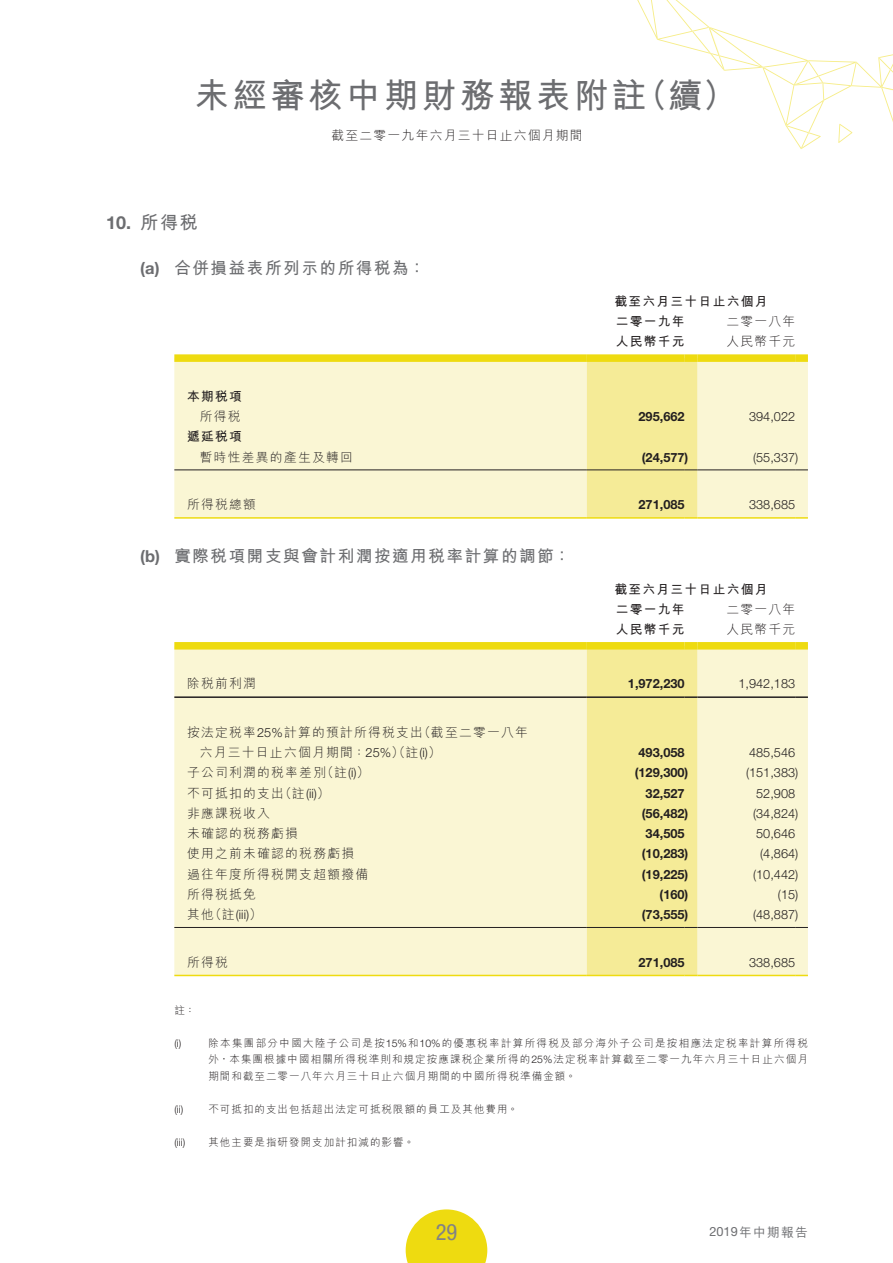
<style>
.page{position:relative;width:893px;height:1263px;background:#fff}
.page>*{position:absolute;margin:0;border:0;box-sizing:border-box;transform-origin:0 0}
.t1{font:700 34.5px "M Hei HK";letter-spacing:.1em;color:#6c6d70}
.t2{font:condensed 22.5px "Helvetica Neue LT Std";color:#808285}
.t3{font:700 18px "Helvetica Neue LT Std";color:#6c6d70}
.t4{font:700 16.5px "M Hei HK";letter-spacing:.1em;color:#6c6d70}
.t5{font:300 12.75px/20.2px "M Hei HK";letter-spacing:.1em;color:#231f20}
.t6{font:700 12.75px "Helvetica Neue LT Std";color:#231f20}
.t7{font:300 12.75px "Helvetica Neue LT Std";color:#231f20}
.t8{font:700 12.75px/20.2px "M Hei HK";letter-spacing:.1em;color:#231f20}
.t9{font:500 12.75px "M Hei HK";letter-spacing:.1em;color:#6c6d70}
.t10{font:300 10.5px/16.5px "M Hei HK";letter-spacing:.1em;color:#231f20;text-align:justify}
.t11{font:300 10.5px "Helvetica Neue LT Std";color:#231f20}
.s1{font-family:"M Hei HK"}
.s2{font-family:"Helvetica Neue LT Std"}
.s3{font-family:"Helvetica Neue LT Std";font-weight:400}
</style>
<div class="page">
<svg style="left:406px;top:1209px;width:81px;height:54px"></svg>
<div style="left:174px;top:362px;width:634px;height:155px;background:#faf6d4"></div>
<div style="left:174px;top:354px;width:413px;height:8px;background:#eedb10"></div>
<div style="left:587px;top:354px;width:98px;height:8px;background:#eedb10"></div>
<div style="left:685px;top:354px;width:12px;height:8px;background:#eedb10"></div>
<div style="left:697px;top:354px;width:98px;height:8px;background:#eedb10"></div>
<div style="left:795px;top:354px;width:13px;height:8px;background:#eedb10"></div>
<hr style="left:174px;top:517px;width:413px;height:2px;background:#eedb10">
<hr style="left:697px;top:517px;width:98px;height:2px;background:#eedb10">
<svg style="left:795px;top:517px;width:13px;height:2px"></svg>
<hr style="left:174px;top:469px;width:413px;height:1px;background:#231f20">
<div style="left:587px;top:358px;width:110px;height:161px;background:#f5eb97"></div>
<hr style="left:697px;top:469px;width:98px;height:1px;background:#231f20">
<svg style="left:795px;top:469px;width:13px;height:1px"></svg>
<div style="left:174px;top:649px;width:634px;height:326px;background:#faf6d4"></div>
<div style="left:174px;top:642px;width:413px;height:7px;background:#eedb10"></div>
<div style="left:587px;top:642px;width:98px;height:7px;background:#eedb10"></div>
<div style="left:685px;top:642px;width:12px;height:7px;background:#eedb10"></div>
<div style="left:697px;top:642px;width:98px;height:7px;background:#eedb10"></div>
<div style="left:795px;top:642px;width:13px;height:7px;background:#eedb10"></div>
<hr style="left:174px;top:975px;width:413px;height:1px;background:#eedb10">
<hr style="left:697px;top:975px;width:98px;height:1px;background:#eedb10">
<svg style="left:795px;top:975px;width:13px;height:1px"></svg>
<hr style="left:174px;top:696px;width:413px;height:2px;background:#231f20">
<hr style="left:697px;top:696px;width:98px;height:2px;background:#231f20">
<svg style="left:795px;top:696px;width:13px;height:2px"></svg>
<hr style="left:174px;top:927px;width:413px;height:1px;background:#231f20">
<div style="left:587px;top:646px;width:110px;height:330px;background:#f5eb97"></div>
<hr style="left:697px;top:927px;width:98px;height:1px;background:#231f20">
<svg style="left:795px;top:927px;width:13px;height:1px"></svg>
<svg style="left:637px;top:0;width:256px;height:149px"></svg>
<h1 class="t1" style="left:194px;top:70px;width:544px">未經審核中期財務報表附註（續）</h1>
<p class="t5" style="left:331px;top:125px;width:253px">截至二零一九年六月三十日止六個月期間</p>
<h3 class="t3" style="left:106px;top:211px;width:93px">10. <span class="s1">所得稅</span></h3>
<p class="t4" style="left:140px;top:256px;width:286px"><span class="s2">(a)</span> 合併損益表所列示的所得稅為：</p>
<p class="t8" style="left:614px;top:290px;width:154px">截至六月三十日止六個月二零一九年</p>
<p class="t5" style="left:726px;top:311px;width:70px">二零一八年</p>
<p class="t8" style="left:616px;top:330px;width:70px">人民幣千元</p>
<p class="t5" style="left:726px;top:331px;width:70px">人民幣千元</p>
<p class="t8" style="left:187px;top:385px;width:56px">本期稅項</p>
<p class="t5" style="left:200px;top:406px;width:42px">所得稅</p>
<p class="t6" style="left:638px;top:409px;width:48px">295,662</p>
<p class="t7" style="left:749px;top:409px;width:48px">394,022</p>
<p class="t8" style="left:187px;top:425px;width:56px">遞延稅項</p>
<p class="t5" style="left:200px;top:446px;width:154px">暫時性差異的產生及轉回</p>
<p class="t6" style="left:642px;top:449px;width:48px">(24,577)</p>
<p class="t7" style="left:753px;top:449px;width:47px">(55,337)</p>
<p class="t5" style="left:187px;top:494px;width:70px">所得稅總額</p>
<p class="t6" style="left:638px;top:497px;width:48px">271,085</p>
<p class="t7" style="left:749px;top:497px;width:48px">338,685</p>
<p class="t4" style="left:140px;top:543px;width:432px"><span class="s2">(b)</span> 實際稅項開支與會計利潤按適用稅率計算的調節：</p>
<p class="t8" style="left:614px;top:578px;width:154px">截至六月三十日止六個月二零一九年</p>
<p class="t5" style="left:726px;top:599px;width:70px">二零一八年</p>
<p class="t8" style="left:616px;top:618px;width:70px">人民幣千元</p>
<p class="t5" style="left:726px;top:619px;width:70px">人民幣千元</p>
<p class="t5" style="left:187px;top:673px;width:70px">除稅前利潤</p>
<p class="t6" style="left:628px;top:676px;width:58px">1,972,230</p>
<p class="t7" style="left:738px;top:676px;width:58px">1,942,183</p>
<p class="t5" style="left:200px;top:722px;width:330px;text-indent:-13px">按法定稅率<span class="s2">25%</span>計算的預計所得稅支出（截至二零一八年六月三十日止六個月期間：<span class="s2">25%</span>）（註<span class="s2">(i)</span>）</p>
<p class="t6" style="left:638px;top:745px;width:48px">493,058</p>
<p class="t7" style="left:749px;top:745px;width:48px">485,546</p>
<p class="t5" style="left:187px;top:762px;width:184px">子公司利潤的稅率差別（註<span class="s2">(i)</span>）</p>
<p class="t6" style="left:635px;top:765px;width:55px">(129,300)</p>
<p class="t7" style="left:746px;top:765px;width:54px">(151,383)</p>
<p class="t5" style="left:187px;top:782px;width:144px">不可抵扣的支出（註<span class="s2">(ii)</span>）</p>
<p class="t6" style="left:646px;top:785px;width:40px">32,527</p>
<p class="t7" style="left:756px;top:785px;width:40px">52,908</p>
<p class="t5" style="left:187px;top:803px;width:84px">非應課稅收入</p>
<p class="t6" style="left:642px;top:805px;width:48px">(56,482)</p>
<p class="t7" style="left:753px;top:805px;width:47px">(34,824)</p>
<p class="t5" style="left:187px;top:823px;width:112px">未確認的稅務虧損</p>
<p class="t6" style="left:646px;top:826px;width:40px">34,505</p>
<p class="t7" style="left:756px;top:826px;width:40px">50,646</p>
<p class="t5" style="left:187px;top:843px;width:169px">使用之前未確認的稅務虧損</p>
<p class="t6" style="left:642px;top:846px;width:48px">(10,283)</p>
<p class="t7" style="left:760px;top:846px;width:40px">(4,864)</p>
<p class="t5" style="left:187px;top:863px;width:183px">過往年度所得稅開支超額撥備</p>
<p class="t6" style="left:642px;top:866px;width:48px">(19,225)</p>
<p class="t7" style="left:753px;top:866px;width:47px">(10,442)</p>
<p class="t5" style="left:187px;top:884px;width:70px">所得稅抵免</p>
<p class="t6" style="left:660px;top:886px;width:30px">(160)</p>
<p class="t7" style="left:778px;top:886px;width:22px">(15)</p>
<p class="t5" style="left:187px;top:904px;width:76px">其他（註<span class="s2">(iii)</span>）</p>
<p class="t6" style="left:642px;top:907px;width:48px">(73,555)</p>
<p class="t7" style="left:753px;top:907px;width:47px">(48,887)</p>
<p class="t5" style="left:187px;top:952px;width:42px">所得稅</p>
<p class="t6" style="left:638px;top:954px;width:48px">271,085</p>
<p class="t7" style="left:749px;top:954px;width:48px">338,685</p>
<p class="t10" style="left:174px;top:1002px;width:22px">註：</p>
<p class="t11" style="left:174px;top:1037px;width:9px">(i)</p>
<p class="t10" style="left:208px;top:1035px;width:601px">除本集團部分中國大陸子公司是按<span class="s2">15%</span>和<span class="s2">10%</span>的優惠稅率計算所得稅及部分海外子公司是按相應法定稅率計算所得稅外，本集團根據中國相關所得稅準則和規定按應課稅企業所得的<span class="s2">25%</span>法定稅率計算截至二零一九年六月三十日止六個月期間和截至二零一八年六月三十日止六個月期間的中國所得稅準備金額。</p>
<p class="t11" style="left:174px;top:1103px;width:10px">(ii)</p>
<p class="t10" style="left:208px;top:1101px;width:311px">不可抵扣的支出包括超出法定可抵稅限額的員工及其他費用。</p>
<p class="t11" style="left:174px;top:1136px;width:12px">(iii)</p>
<p class="t10" style="left:208px;top:1134px;width:207px">其他主要是指研發開支加計扣減的影響。</p>
<h2 class="t2" style="left:436px;top:1219px;width:23px">29</h2>
<p class="t9" style="left:709px;top:1223px;width:100px"><span class="s3">2019</span>年中期報告</p>
</div>
